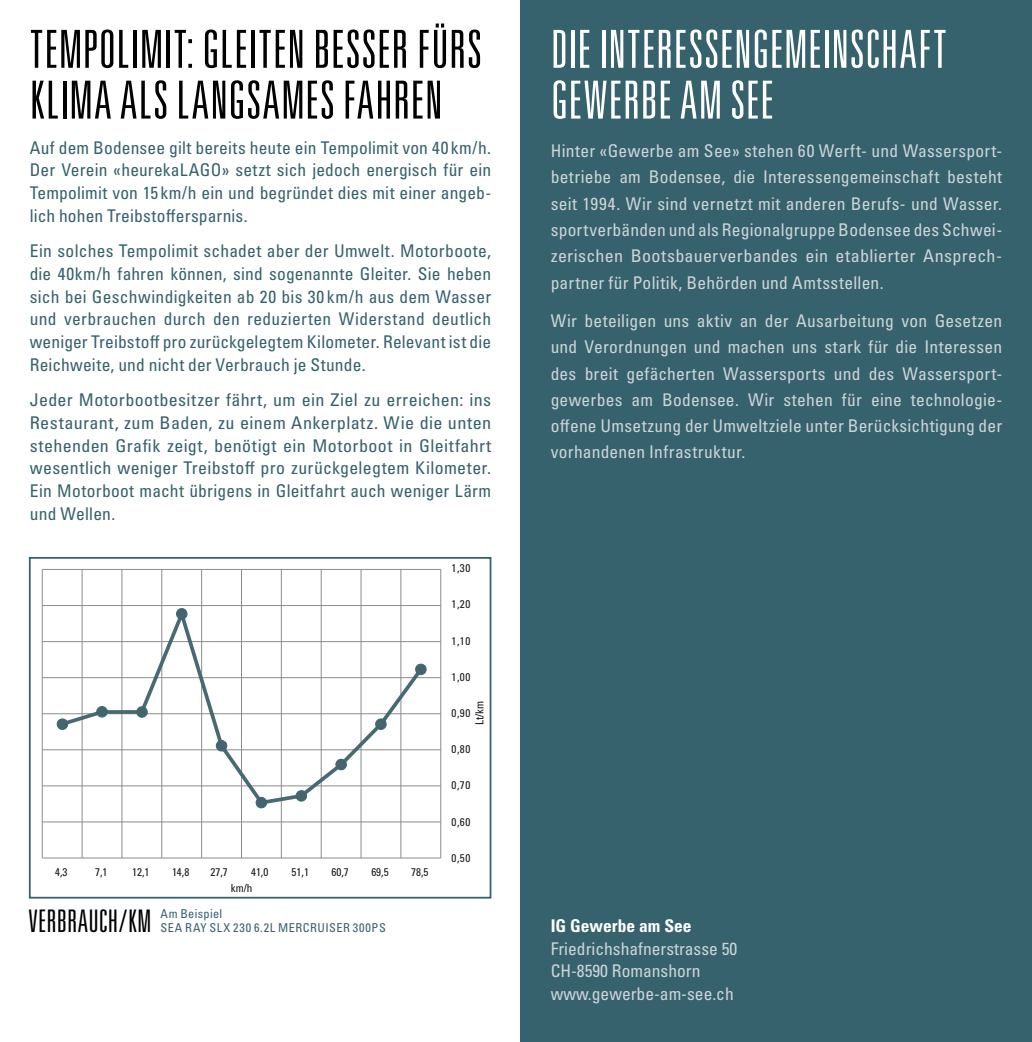
<style>
.page{position:relative;width:1032px;height:1042px;background:#fff}
.page>*{position:absolute;margin:0;border:0;box-sizing:border-box;transform-origin:0 0}
.t1{font:52.5px/50.8px "Univers LT Pro Light Ult Cond";letter-spacing:.015em;color:#000}
.t2{font:52.5px/50.8px "Univers LT Pro Light Ult Cond";letter-spacing:.015em;color:#fff}
.t3{font:31.15px "Univers LT Pro Light Ult Cond";letter-spacing:.01em;color:#000}
.t4{font:condensed 17.5px/22.8px "Univers LT Pro";letter-spacing:.01em;color:#36626d;text-align:justify}
.t5{font:condensed 17.5px/26.2px "Univers LT Pro";letter-spacing:.01em;color:#ced4d8;text-align:justify}
.t6{font:700 condensed 17.5px "Univers LT Pro";color:#fff}
.t7{font:condensed 12.25px "Univers LT Pro";letter-spacing:.045em;color:#36626d}
.t8{font:condensed 11.2px "Univers LT Pro";color:#161615}
</style>
<div class="page">
<svg style="left:41px;top:569px;width:401px;height:290px"></svg>
<div style="left:57px;top:718px;width:11px;height:12px;background:#42656e;border-radius:50%"></div>
<div style="left:56px;top:718px;width:12px;height:12px;border:1px solid #42656e;border-radius:50%"></div>
<div style="left:96px;top:706px;width:12px;height:11px;background:#42656e;border-radius:50%"></div>
<div style="left:96px;top:706px;width:12px;height:12px;border:1px solid #42656e;border-radius:50%"></div>
<div style="left:136px;top:706px;width:12px;height:11px;background:#42656e;border-radius:50%"></div>
<div style="left:136px;top:706px;width:12px;height:12px;border:1px solid #42656e;border-radius:50%"></div>
<div style="left:216px;top:740px;width:11px;height:11px;background:#42656e;border-radius:50%"></div>
<div style="left:215px;top:740px;width:13px;height:12px;border:1px solid #42656e;border-radius:50%"></div>
<div style="left:256px;top:797px;width:11px;height:11px;background:#42656e;border-radius:50%"></div>
<div style="left:255px;top:796px;width:12px;height:13px;border:1px solid #42656e;border-radius:50%"></div>
<div style="left:296px;top:790px;width:11px;height:11px;background:#42656e;border-radius:50%"></div>
<div style="left:295px;top:790px;width:12px;height:12px;border:1px solid #42656e;border-radius:50%"></div>
<div style="left:335px;top:759px;width:12px;height:11px;background:#42656e;border-radius:50%"></div>
<div style="left:335px;top:758px;width:12px;height:12px;border:1px solid #42656e;border-radius:50%"></div>
<div style="left:415px;top:664px;width:11px;height:11px;background:#42656e;border-radius:50%"></div>
<div style="left:415px;top:663px;width:12px;height:12px;border:1px solid #42656e;border-radius:50%"></div>
<div style="left:375px;top:718px;width:11px;height:12px;background:#42656e;border-radius:50%"></div>
<div style="left:375px;top:718px;width:12px;height:12px;border:1px solid #42656e;border-radius:50%"></div>
<div style="left:176px;top:608px;width:11px;height:11px;background:#42656e;border-radius:50%"></div>
<div style="left:176px;top:608px;width:12px;height:12px;border:1px solid #42656e;border-radius:50%"></div>
<div style="left:29px;top:557px;width:462px;height:341px;border:2px solid #36626d"></div>
<div style="left:521px;top:0;width:511px;height:1042px;background:#36626d"></div>
<h1 class="t1" style="left:30px;top:23px;width:453px">TEMPOLIMIT: GLEITEN BESSER FÜRS<br>KLIMA ALS LANGSAMES FAHREN</h1>
<p class="t4" style="left:30px;top:136px;width:463px">Auf dem Bodensee gilt bereits heute ein Tempolimit von 40 km/h.<br>Der Verein «heurekaLAGO» setzt sich jedoch energisch für ein Tempolimit von 15 km/h ein und begründet dies mit einer angeb&shy;lich hohen Treibstoffersparnis.</p>
<p class="t4" style="left:30px;top:239px;width:463px">Ein solches Tempolimit schadet aber der Umwelt. Motorboote, die 40km/h fahren können, sind sogenannte Gleiter. Sie heben sich bei Geschwindigkeiten ab 20 bis 30 km/h aus dem Wasser und verbrauchen durch den reduzierten Widerstand deutlich weniger Treibstoff pro zurückgelegtem Kilometer. Relevant ist die Reichweite, und nicht der Verbrauch je Stunde.</p>
<p class="t4" style="left:30px;top:388px;width:463px">Jeder Motorbootbesitzer fährt, um ein Ziel zu erreichen: ins Restaurant, zum Baden, zu einem Ankerplatz. Wie die unten stehenden Grafik zeigt, benötigt ein Motorboot in Gleitfahrt wesentlich weniger Treibstoff pro zurückgelegtem Kilometer.<br>Ein Motorboot macht übrigens in Gleitfahrt auch weniger Lärm und Wellen.</p>
<p class="t8" style="left:451px;top:561px;width:21px">1,30</p>
<p class="t8" style="left:451px;top:597px;width:21px">1,20</p>
<p class="t8" style="left:210px;top:865px;width:19px">27,7</p>
<p class="t8" style="left:251px;top:865px;width:19px">41,0</p>
<p class="t7" style="left:160px;top:906px;width:63px">Am Beispiel</p>
<p class="t8" style="left:292px;top:865px;width:19px">51,1</p>
<p class="t8" style="left:331px;top:865px;width:19px">60,7</p>
<p class="t8" style="left:371px;top:865px;width:19px">69,5</p>
<p class="t8" style="left:411px;top:865px;width:19px">78,5</p>
<p class="t8" style="left:55px;top:865px;width:14px">4,3</p>
<p class="t8" style="left:95px;top:865px;width:14px">7,1</p>
<p class="t8" style="left:132px;top:865px;width:19px">12,1</p>
<p class="t8" style="left:172px;top:865px;width:19px">14,8</p>
<p class="t8" style="left:231px;top:880px;width:23px">km/h</p>
<h2 class="t3" style="left:29px;top:902px;width:124px">VERBRAUCH/KM</h2>
<p class="t7" style="left:160px;top:919px;width:227px">SEA RAY SLX 230 6.2L MERCRUISER 300PS</p>
<p class="t8" style="left:451px;top:634px;width:21px">1,10</p>
<p class="t8" style="left:451px;top:670px;width:21px">1,00</p>
<p class="t8" style="left:451px;top:706px;width:21px">0,90</p>
<p class="t8" style="left:451px;top:742px;width:21px">0,80</p>
<p class="t8" style="left:451px;top:778px;width:21px">0,70</p>
<p class="t8" style="left:451px;top:814px;width:21px">0,60</p>
<p class="t8" style="left:451px;top:850px;width:21px">0,50</p>
<p class="t8" style="left:472px;top:725px;width:26px;rotate:-90deg">Lt/km</p>
<h1 class="t2" style="left:551px;top:23px;width:397px">DIE INTERESSENGEMEINSCHAFT<br>GEWERBE AM SEE</h1>
<p class="t5" style="left:551px;top:137px;width:453px">Hinter «Gewerbe am See» stehen 60 Werft- und Wassersport&shy;betriebe am Bodensee, die Interessengemeinschaft besteht seit 1994. Wir sind vernetzt mit anderen Berufs- und Wasser. sportverbänden und als Regionalgruppe Bodensee des Schwei&shy;zerischen Bootsbauerverbandes ein etablierter Ansprech&shy;partner für Politik, Behörden und Amtsstellen.</p>
<p class="t5" style="left:551px;top:307px;width:453px">Wir beteiligen uns aktiv an der Ausarbeitung von Gesetzen und Verordnungen und machen uns stark für die Interessen des breit gefächerten Wassersports und des Wassersport&shy;gewerbes am Bodensee. Wir stehen für eine technologie&shy;offene Umsetzung der Umweltziele unter Berücksichtigung der vorhandenen Infrastruktur.</p>
<p class="t6" style="left:551px;top:915px;width:142px">IG Gewerbe am See</p>
<p class="t5" style="left:551px;top:936px;width:188px;line-height:22.8px;text-align:left">Friedrichshafnerstrasse 50<br>CH-8590 Romanshorn www.gewerbe-am-see.ch</p>
</div>
